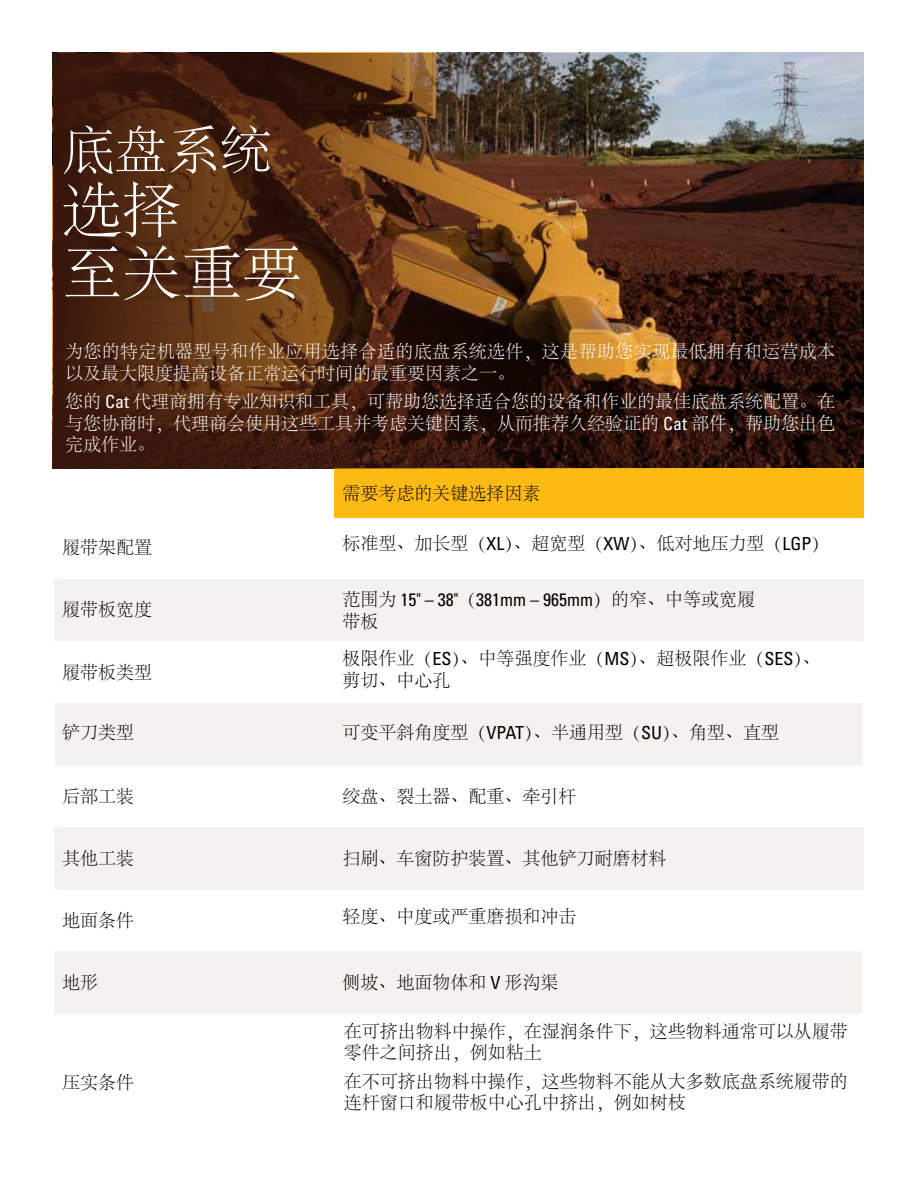
<style>
.page{position:relative;width:918px;height:1188px;background:#fff}
.page>*{position:absolute;margin:0;border:0;box-sizing:border-box;transform-origin:0 0}
.t1{font:300 60px/63px "Adobe Song Std";color:#fff}
.t2{font:300 52.5px "Adobe Song Std";color:#fff}
.t3{font:300 18px/21.6px "Adobe Song Std";color:#000}
.t4{font:300 18px/21.6px "Adobe Song Std";color:#fff;text-align:justify}
.t5{font:300 18px/21.6px "Adobe Song Std";letter-spacing:.02em;color:#fff}
.t6{font:condensed 18px "Univers LT Std";color:#000}
.s1{font-family:"Univers LT Std";font-weight:400;font-stretch:condensed}
.s2{font-family:"Adobe Song Std";font-weight:300;font-stretch:normal}
</style>
<div class="page">
<img style="left:713px;top:53px;width:151px;height:416px">
<div style="left:55px;top:579px;width:809px;height:62px;background:#f4f2ef"></div>
<div style="left:55px;top:703px;width:808px;height:62px;background:#f4f2ef"></div>
<div style="left:55px;top:828px;width:809px;height:62px;background:#f4f2ef"></div>
<div style="left:55px;top:952px;width:807px;height:62px;background:#f4f2ef"></div>
<div style="left:335px;top:469px;width:529px;height:49px;background:#fdba12"></div>
<img style="left:53px;top:53px;width:660px;height:416px">
<h2 class="t2" style="left:62px;top:122px;width:211px">底盘系统</h2>
<h1 class="t1" style="left:62px;top:181px;width:241px">选择<br>至关重要</h1>
<p class="t5" style="left:65px;top:341px;width:772px">为您的特定机器型号和作业应用选择合适的底盘系统选件，这是帮助您实现最低拥有和运营成本以及最大限度提高设备正常运行时间的最重要因素之一。</p>
<p class="t4" style="left:65px;top:391px;width:772px">您的 <span class="s1">Cat</span> 代理商拥有专业知识和工具，可帮助您选择适合您的设备和作业的最佳底盘系统配置。在与您协商时，代理商会使用这些工具并考虑关键因素，从而推荐久经验证的 <span class="s1">Cat</span> 部件，帮助您出色完成作业。</p>
<p class="t3" style="left:62px;top:538px;width:91px">履带架配置</p>
<p class="t3" style="left:62px;top:600px;width:91px">履带板宽度</p>
<p class="t3" style="left:62px;top:662px;width:91px">履带板类型</p>
<p class="t3" style="left:62px;top:723px;width:73px">铲刀类型</p>
<p class="t3" style="left:62px;top:786px;width:73px">后部工装</p>
<p class="t3" style="left:62px;top:848px;width:73px">其他工装</p>
<p class="t3" style="left:62px;top:910px;width:73px">地面条件</p>
<p class="t3" style="left:62px;top:972px;width:37px">地形</p>
<p class="t3" style="left:62px;top:1072px;width:74px">压实条件</p>
<p class="t3" style="left:342px;top:483px;width:199px">需要考虑的关键选择因素</p>
<p class="t3" style="left:342px;top:533px;width:489px">标准型、加长型（<span class="s1">XL</span>）、超宽型（<span class="s1">XW</span>）、低对地压力型（<span class="s1">LGP</span>）</p>
<p class="t6" style="left:342px;top:588px;width:414px"><span class="s2">范围为</span> 15" – 38"<span class="s2">（</span>381mm – 965mm<span class="s2">）的窄、中等或宽履</span></p>
<p class="t3" style="left:342px;top:603px;width:480px;line-height:37.5px">带板<br>极限作业（<span class="s1">ES</span>）、中等强度作业（<span class="s1">MS</span>）、超极限作业（<span class="s1">SES</span>）、</p>
<p class="t3" style="left:342px;top:670px;width:110px">剪切、中心孔</p>
<p class="t3" style="left:342px;top:723px;width:438px">可变平斜角度型（<span class="s1">VPAT</span>）、半通用型（<span class="s1">SU</span>）、角型、直型</p>
<p class="t3" style="left:342px;top:786px;width:236px">绞盘、裂土器、配重、牵引杆</p>
<p class="t3" style="left:342px;top:848px;width:326px">扫刷、车窗防护装置、其他铲刀耐磨材料</p>
<p class="t3" style="left:342px;top:907px;width:236px">轻度、中度或严重磨损和冲击</p>
<p class="t3" style="left:342px;top:972px;width:218px">侧坡、地面物体和 <span class="s1">V</span> 形沟渠</p>
<p class="t3" style="left:344px;top:1021px;width:506px">在可挤出物料中操作，在湿润条件下，这些物料通常可以从履带零件之间挤出，例如粘土</p>
<p class="t3" style="left:344px;top:1071px;width:506px">在不可挤出物料中操作，这些物料不能从大多数底盘系统履带的连杆窗口和履带板中心孔中挤出，例如树枝</p>
</div>
